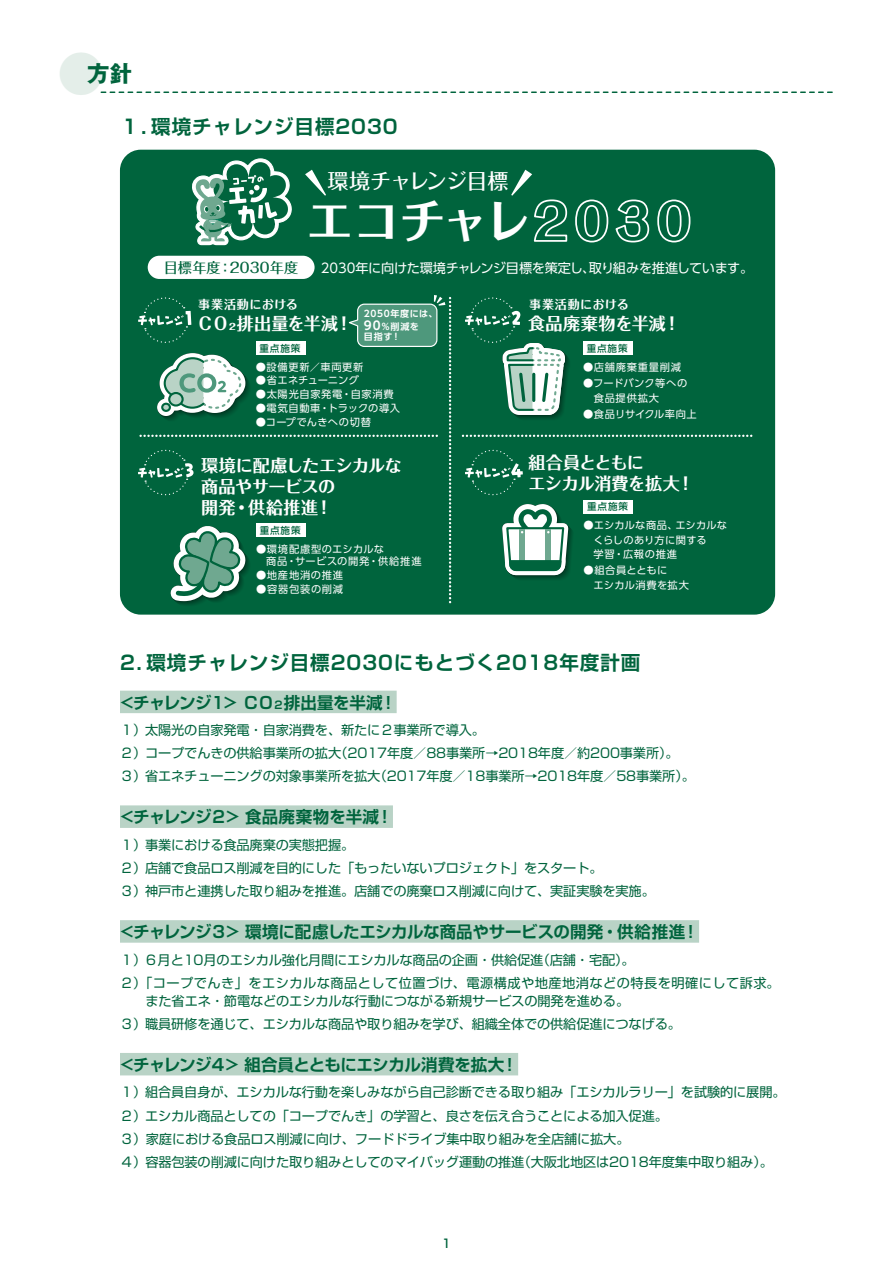
<style>
.page{position:relative;width:893px;height:1263px;background:#fff}
.page>*{position:absolute;margin:0;border:0;box-sizing:border-box;transform-origin:0 0}
.t1{font:700 46.8px "Folk Pro";letter-spacing:-.04em;color:#fff}
.t2{font:700 22.5px "Gothic MB101 Pro";color:#00643d}
.t3{font:500 21px "Folk Pro";letter-spacing:-.035em;color:#fff}
.t4{font:700 19.5px "Shin Go Pro De";letter-spacing:.05em;color:#00643d}
.t5{font:700 17.1px/21.3px "Folk Pro";letter-spacing:-.02em;color:#fff}
.t6{font:700 17.1px "Folk Pro";letter-spacing:.02em;color:#fff}
.t7{font:700 16.5px "Shin Go Pro De";letter-spacing:-.025em;color:#00643d}
.t8{font:700 16.5px "Shin Go Pro De";letter-spacing:-.005em;color:#00643d}
.t9{font:500 14.25px "Folk Pro";letter-spacing:.015em;color:#00643d}
.t10{font:13.2px/23.2px "Shin Go Pro";letter-spacing:-.01em;color:#00643d}
.t11{font:13.2px/23.2px "Shin Go Pro";letter-spacing:.035em;color:#00643d}
.t12{font:13.2px "UD Shin Go Pro";letter-spacing:-.025em;color:#fff}
.t13{font:700 12px "Folk Pro";letter-spacing:.05em;color:#fff}
.t14{font:500 12px "Shin Go Pro";color:#00643d}
.t15{font:10.2px/15.9px "UD Shin Go Pro";letter-spacing:.055em;color:#fff}
.t16{font:10.2px/14.5px "UD Shin Go Pro";letter-spacing:.025em;color:#fff}
.t17{font:10.2px "UD Shin Go Pro";color:#fff}
.t18{font:10.2px "UD Shin Go Pro";letter-spacing:.035em;color:#fff}
.t19{font:10.2px "UD Shin Go Pro";letter-spacing:.075em;color:#fff}
.t20{font:10.2px "UD Shin Go Pro";letter-spacing:.08em;color:#fff}
.t21{font:500 9.6px "UD Shin Go Pro";letter-spacing:.095em;color:#00643d}
.t22{font:700 9px/12.5px "UD Shin Go Pro De";letter-spacing:.07em;color:#fff}
.s1{font-size:48px;color:#e4eee9}
.s2{font-size:11.85px}
.s3{font-size:10.8px}
</style>
<div class="page">
<svg style="left:101px;top:92px;width:731px;height:1px"></svg>
<div style="left:120px;top:691px;width:277px;height:22px;background:#b9d3c6"></div>
<div style="left:120px;top:805px;width:273px;height:23px;background:#b9d3c6"></div>
<div style="left:120px;top:920px;width:579px;height:23px;background:#b9d3c6"></div>
<div style="left:120px;top:1053px;width:398px;height:22px;background:#b9d3c6"></div>
<div style="left:120px;top:150px;width:655px;height:465px;background:#00643d;border-radius:21px"></div>
<svg style="left:463px;top:435px;width:290px;height:2px"></svg>
<div style="left:583px;top:341px;width:50px;height:14px;background:#fff"></div>
<svg style="left:465px;top:297px;width:104px;height:122px"></svg>
<hr style="left:532px;top:374px;width:3px;height:26px;background:#00643d">
<div style="left:583px;top:500px;width:50px;height:14px;background:#fff"></div>
<svg style="left:465px;top:449px;width:107px;height:130px"></svg>
<div style="left:148px;top:256px;width:167px;height:23px;background:#fff;border-radius:12px"></div>
<svg style="left:192px;top:158px;width:100px;height:88px"></svg>
<svg style="left:305px;top:170px;width:21px;height:26px"></svg>
<svg style="left:511px;top:170px;width:57px;height:72px"></svg>
<svg style="left:575px;top:199px;width:75px;height:44px"></svg>
<svg style="left:657px;top:199px;width:34px;height:44px"></svg>
<svg style="left:138px;top:295px;width:313px;height:320px"></svg>
<h2 class="t2" style="left:57px;top:55px;width:76px"><span class="s1">●</span>方針</h2>
<h3 class="t4" style="left:120px;top:110px;width:279px">１．環境チャレンジ目標2030</h3>
<h3 class="t3" style="left:328px;top:164px;width:182px">環境チャレンジ目標</h3>
<h1 class="t1" style="left:306px;top:181px;width:227px">エコチャレ</h1>
<p class="t9" style="left:164px;top:255px;width:136px">目標年度：2030年度</p>
<p class="t12" style="left:321px;top:257px;width:434px">2030年に向けた環境チャレンジ目標を策定し、取り組みを推進しています。</p>
<p class="t13" style="left:198px;top:294px;width:101px">事業活動における</p>
<p class="t21" style="left:259px;top:340px;width:42px">重点施策</p>
<p class="t15" style="left:256px;top:358px;width:109px">●設備更新／車両更新</p>
<p class="t17" style="left:256px;top:372px;width:105px">●省エネチューニング</p>
<p class="t15" style="left:256px;top:386px;width:139px">●太陽光自家発電・自家消費</p>
<p class="t15" style="left:256px;top:400px;width:146px">●電気自動車・トラックの導入</p>
<p class="t18" style="left:256px;top:414px;width:117px">●コープでんきへの切替</p>
<p class="t22" style="left:364px;top:307px;width:75px">2050年度には、<br><span class="s2">90</span>％削減を</p>
<p class="t22" style="left:364px;top:330px;width:38px">目指す！</p>
<p class="t5" style="left:197px;top:310px;width:157px">ＣＯ₂排出量を半減！</p>
<p class="t5" style="left:201px;top:452px;width:202px">環境に配慮したエシカルな商品やサービスの<br>開発・供給推進！</p>
<p class="t21" style="left:260px;top:522px;width:42px">重点施策</p>
<p class="t15" style="left:266px;top:542px;width:157px;line-height:12.5px;text-indent:-10px">●環境配慮型のエシカルな<br>商品・サービスの開発・供給推進</p>
<p class="t20" style="left:256px;top:567px;width:89px">●地産地消の推進</p>
<p class="t15" style="left:256px;top:580px;width:89px">●容器包装の削減</p>
<p class="t13" style="left:529px;top:294px;width:101px">事業活動における</p>
<p class="t21" style="left:587px;top:340px;width:42px">重点施策</p>
<p class="t19" style="left:583px;top:358px;width:99px">●店舗廃棄重量削減</p>
<p class="t15" style="left:583px;top:374px;width:106px">●フードバンク等への　食品提供拡大</p>
<p class="t17" style="left:583px;top:406px;width:115px">●食品リサイクル率向上</p>
<p class="t5" style="left:528px;top:449px;width:167px">組合員とともに<br>エシカル消費を拡大！</p>
<p class="t21" style="left:587px;top:499px;width:42px">重点施策</p>
<p class="t16" style="left:594px;top:518px;width:135px;text-indent:-10px">●エシカルな商品、エシカルなくらしのあり方に関する<br>学習・広報の推進</p>
<p class="t16" style="left:594px;top:563px;width:97px;text-indent:-10px">●組合員とともに<br>エシカル消費を拡大</p>
<p class="t6" style="left:528px;top:309px;width:154px">食品廃棄物を半減！</p>
<h3 class="t4" style="left:120px;top:646px;width:522px">2．環境チャレンジ目標2030にもとづく2018年度計画</h3>
<p class="t7" style="left:120px;top:689px;width:278px">&lt;チャレンジ１&gt; ＣＯ<span class="s3">２</span>排出量を半減！</p>
<p class="t10" style="left:120px;top:717px;width:576px">１）太陽光の自家発電・自家消費を、新たに２事業所で導入。<br>２）コープでんきの供給事業所の拡大（2017年度／88事業所→2018年度／約200事業所）。<br>３）省エネチューニングの対象事業所を拡大（2017年度／18事業所→2018年度／58事業所）。</p>
<p class="t8" style="left:120px;top:803px;width:274px">&lt;チャレンジ２&gt; 食品廃棄物を半減！</p>
<p class="t10" style="left:120px;top:831px;width:536px">１）事業における食品廃棄の実態把握。<br>２）店舗で食品ロス削減を目的にした「もったいないプロジェクト」をスタート。<br>３）神戸市と連携した取り組みを推進。店舗での廃棄ロス削減に向けて、実証実験を実施。</p>
<p class="t7" style="left:120px;top:918px;width:581px">&lt;チャレンジ３&gt; 環境に配慮したエシカルな商品やサービスの開発・供給推進！</p>
<p class="t11" style="left:120px;top:946px;width:661px">１）６月と10月のエシカル強化月間にエシカルな商品の企画・供給促進（店舗・宅配）。<br>２）「コープでんき」をエシカルな商品として位置づけ、電源構成や地産地消などの特長を明確にして訴求。</p>
<p class="t10" style="left:120px;top:987px;width:563px;text-indent:26px">また省エネ・節電などのエシカルな行動につながる新規サービスの開発を進める。<br>３）職員研修を通じて、エシカルな商品や取り組みを学び、組織全体での供給促進につなげる。</p>
<p class="t7" style="left:120px;top:1051px;width:400px">&lt;チャレンジ４&gt; 組合員とともにエシカル消費を拡大！</p>
<p class="t10" style="left:120px;top:1079px;width:667px">１）組合員自身が、エシカルな行動を楽しみながら自己診断できる取り組み「エシカルラリー」を試験的に展開。２）エシカル商品としての「コープでんき」の学習と、良さを伝え合うことによる加入促進。<br>３）家庭における食品ロス削減に向け、フードドライブ集中取り組みを全店舗に拡大。<br>４）容器包装の削減に向けた取り組みとしてのマイバッグ運動の推進（大阪北地区は2018年度集中取り組み）。</p>
<p class="t14" style="left:442px;top:1233px;width:11px">1</p>
</div>
